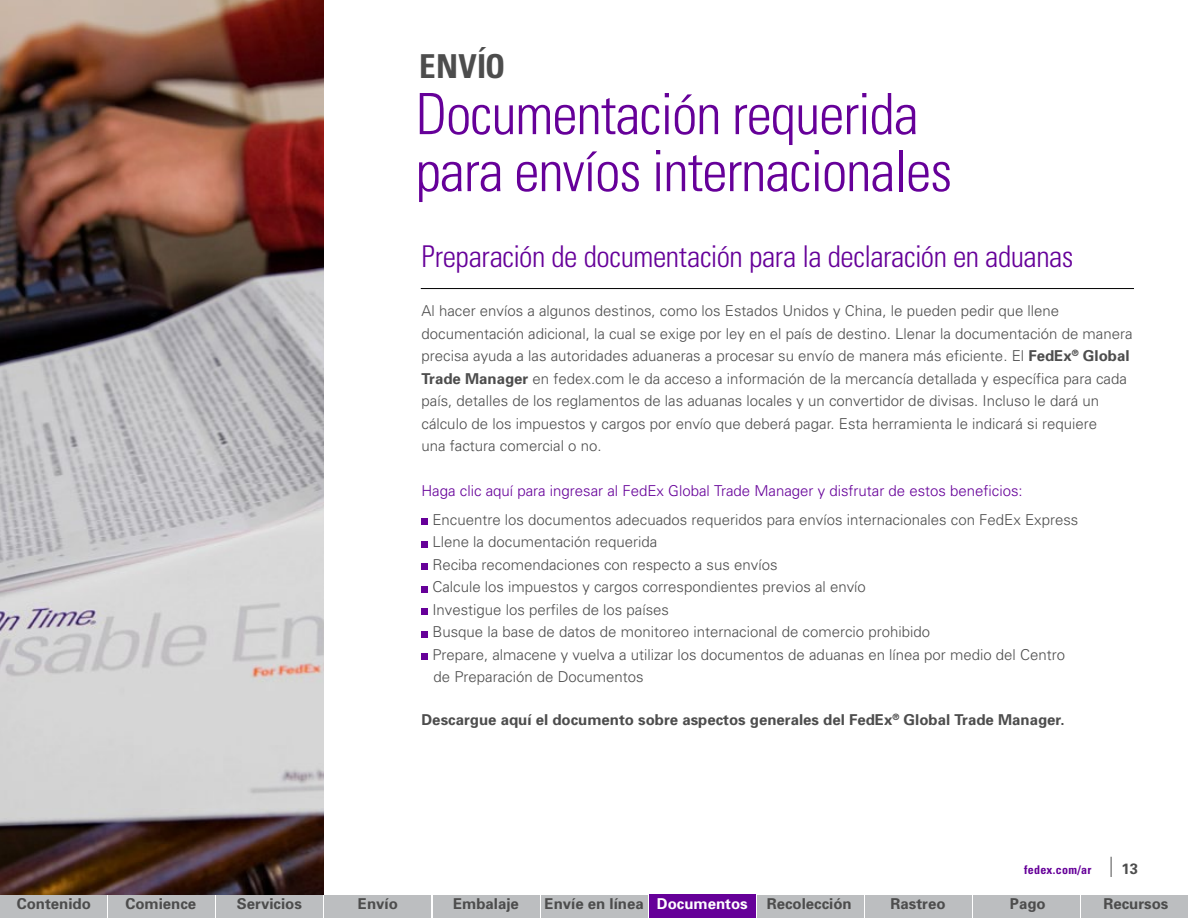
<style>
.page{position:relative;width:1188px;height:918px;background:#fff}
.page>*{position:absolute;margin:0;border:0;box-sizing:border-box;transform-origin:0 0}
.t1{font:300 condensed 57px/57px "Univers";letter-spacing:-.02em;color:#609}
.t2{font:700 condensed 33px "Univers";letter-spacing:.01em;color:#4d4d4d}
.t3{font:300 condensed 30px "Univers";letter-spacing:-.015em;color:#609}
.t4{font:300 15px/22.5px "Univers";color:#4d4d4d}
.t5{font:700 15px "Univers";color:#4d4d4d}
.t6{font:300 15px "Univers";color:#609}
.t7{font:700 15px "Univers";color:#fff}
.t8{font:700 condensed 12px "Univers";letter-spacing:.025em;color:#609}
.s1{font-weight:700}
</style>
<div class="page">
<div style="left:0;top:895px;width:107px;height:23px;background:#bcbec0"></div>
<div style="left:108px;top:895px;width:107px;height:23px;background:#bcbec0"></div>
<div style="left:216px;top:895px;width:107px;height:23px;background:#bcbec0"></div>
<div style="left:324px;top:895px;width:107px;height:23px;background:#bcbec0"></div>
<div style="left:433px;top:895px;width:107px;height:23px;background:#bcbec0"></div>
<div style="left:541px;top:895px;width:107px;height:23px;background:#bcbec0"></div>
<div style="left:757px;top:895px;width:107px;height:23px;background:#bcbec0"></div>
<div style="left:865px;top:895px;width:107px;height:23px;background:#bcbec0"></div>
<div style="left:973px;top:895px;width:107px;height:23px;background:#bcbec0"></div>
<div style="left:1081px;top:895px;width:107px;height:23px;background:#bcbec0"></div>
<svg style="left:1111px;top:857px;width:1px;height:20px"></svg>
<img style="left:0;top:0;width:324px;height:895px">
<div style="left:422px;top:518px;width:6px;height:7px;background:#609"></div>
<svg style="left:422px;top:541px;width:6px;height:6px"></svg>
<div style="left:422px;top:563px;width:6px;height:7px;background:#609"></div>
<svg style="left:422px;top:586px;width:6px;height:6px"></svg>
<div style="left:422px;top:608px;width:6px;height:7px;background:#609"></div>
<svg style="left:422px;top:631px;width:6px;height:6px"></svg>
<div style="left:422px;top:653px;width:6px;height:7px;background:#609"></div>
<hr style="left:421px;top:288px;width:713px;height:1px;background:#000">
<div style="left:649px;top:895px;width:107px;height:23px;background:#609"></div>
<h2 class="t2" style="left:419px;top:46px;width:88px">ENVÍO</h2>
<h1 class="t1" style="left:416px;top:86px;width:538px">Documentación requerida para envíos internacionales</h1>
<h3 class="t3" style="left:422px;top:238px;width:654px">Preparación de documentación para la declaración en aduanas</h3>
<p class="t4" style="left:422px;top:300px;width:713px">Al hacer envíos a algunos destinos, como los Estados Unidos y China, le pueden pedir que llene documentación adicional, la cual se exige por ley en el país de destino. Llenar la documentación de manera precisa ayuda a las autoridades aduaneras a procesar su envío de manera más eficiente. El <span class="s1">FedEx</span><sup>®</sup> <span class="s1">Global Trade Manager</span> en fedex.com le da acceso a información de la mercancía detallada y específica para cada país, detalles de los reglamentos de las aduanas locales y un convertidor de divisas. Incluso le dará un cálculo de los impuestos y cargos por envío que deberá pagar. Esta herramienta le indicará si requiere<br>una factura comercial o no.</p>
<p class="t6" style="left:422px;top:481px;width:603px">Haga clic aquí para ingresar al FedEx Global Trade Manager y disfrutar de estos beneficios:</p>
<p class="t4" style="left:432px;top:508px;width:648px">Encuentre los documentos adecuados requeridos para envíos internacionales con FedEx Express Llene la documentación requerida<br>Reciba recomendaciones con respecto a sus envíos<br>Calcule los impuestos y cargos correspondientes previos al envío<br>Investigue los perfiles de los países<br>Busque la base de datos de monitoreo internacional de comercio prohibido<br>Prepare, almacene y vuelva a utilizar los documentos de aduanas en línea por medio del Centro de Preparación de Documentos</p>
<p class="t5" style="left:422px;top:711px;width:645px">Descargue aquí el documento sobre aspectos generales del FedEx<sup>®</sup> Global Trade Manager.</p>
<p class="t8" style="left:1024px;top:862px;width:69px">fedex.com/ar</p>
<p class="t5" style="left:1121px;top:859px;width:18px">13</p>
<p class="t5" style="left:17px;top:895px;width:76px">Contenido</p>
<p class="t5" style="left:125px;top:895px;width:72px">Comience</p>
<p class="t5" style="left:237px;top:895px;width:67px">Servicios</p>
<p class="t5" style="left:358px;top:895px;width:42px">Envío</p>
<p class="t5" style="left:453px;top:895px;width:67px">Embalaje</p>
<p class="t5" style="left:545px;top:895px;width:101px">Envíe en línea</p>
<p class="t5" style="left:767px;top:895px;width:87px">Recolección</p>
<p class="t5" style="left:891px;top:895px;width:57px">Rastreo</p>
<p class="t5" style="left:1010px;top:895px;width:37px">Pago</p>
<p class="t5" style="left:1103px;top:895px;width:67px">Recursos</p>
<p class="t7" style="left:657px;top:895px;width:92px">Documentos</p>
</div>
